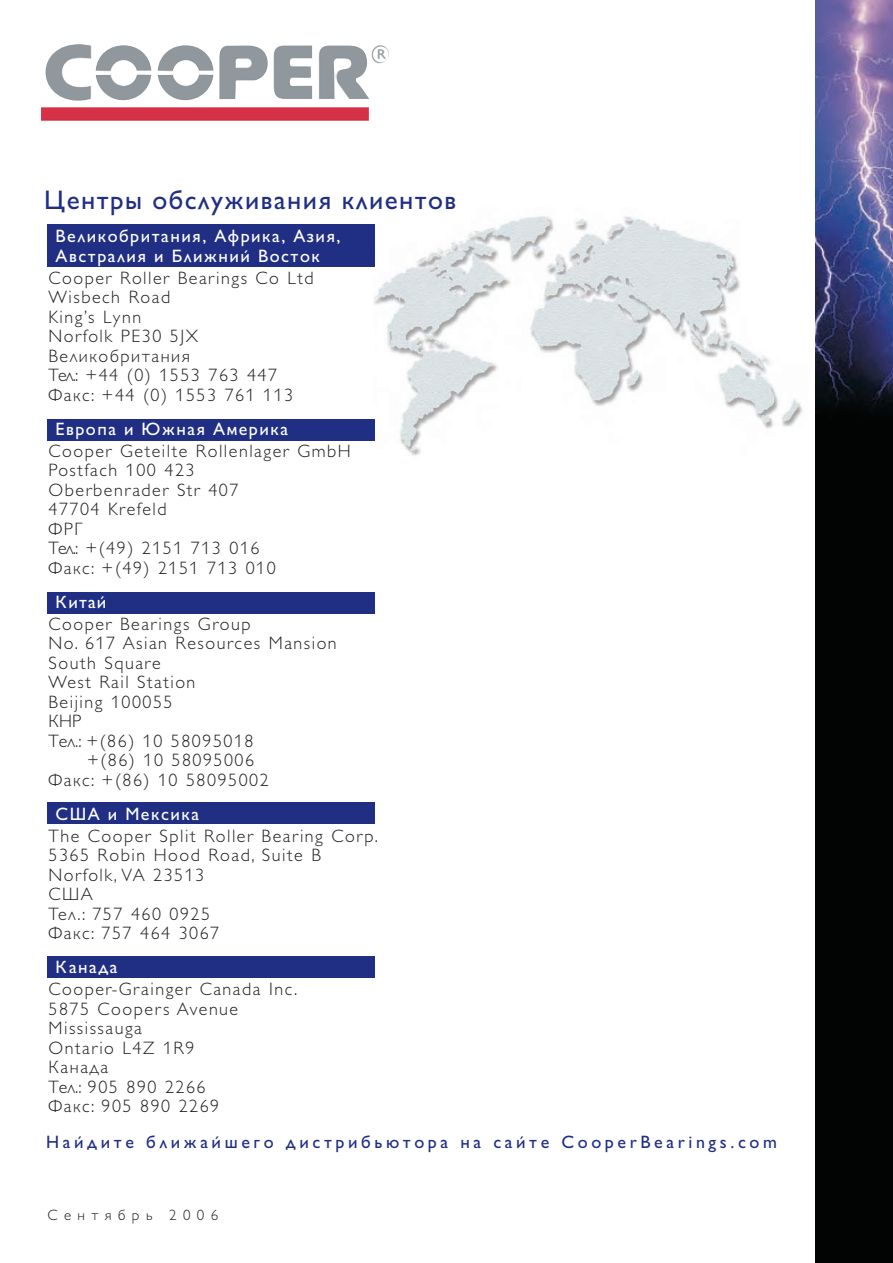
<style>
.page{position:relative;width:893px;height:1263px;background:#fff}
.page>*{position:absolute;margin:0;border:0;box-sizing:border-box;transform-origin:0 0}
.t1{font:27px "Gill Sans C";letter-spacing:.055em;color:#202e84}
.t2{font:18px/19.5px "Gill Sans Light C";letter-spacing:.085em;color:#231f20}
.t3{font:18px "Gill Sans C";letter-spacing:.2em;color:#202e84}
.t4{font:18px/19.5px "Gill Sans C";letter-spacing:.085em;color:#fff}
.t5{font:15px "Gill Sans Light C";letter-spacing:.425em;color:#231f20}
.s1{font-family:"Gill Sans C";color:#fff}
</style>
<div class="page">
<img style="left:373px;top:216px;width:430px;height:240px">
<div style="left:47px;top:956px;width:327px;height:22px;background:#202e84"></div>
<div style="left:47px;top:802px;width:327px;height:22px;background:#202e84"></div>
<div style="left:47px;top:592px;width:327px;height:22px;background:#202e84"></div>
<div style="left:47px;top:419px;width:327px;height:22px;background:#202e84"></div>
<div style="left:47px;top:225px;width:327px;height:42px;background:#202e84"></div>
<img style="left:41px;top:44px;width:348px;height:77px">
<img style="left:815px;top:0;width:78px;height:1263px">
<p class="t1" style="left:44px;top:185px;width:414px">Центры обслуживания клиентов</p>
<p class="t4" style="left:56px;top:226px;width:286px">Великобритания, Африка, Азия,<br>Австралия и Ближний Восток</p>
<p class="t2" style="left:49px;top:268px;width:267px">Cooper Roller Bearings Co Ltd<br>Wisbech Road<br>King’s Lynn<br>Norfolk PE30 5JX<br>Великобритания<br>Тел.: +44 (0) 1553 763 447<br>Факс: +44 (0) 1553 761 113</p>
<p class="t2" style="left:49px;top:418px;width:304px;line-height:22px;text-indent:7px"><span class="s1">Европа и Южная Америка<br></span>Cooper Geteilte Rollenlager GmbH</p>
<p class="t2" style="left:49px;top:460px;width:229px">Postfach 100 423<br>Oberbenrader Str 407<br>47704 Krefeld<br>ФРГ<br>Тел.: +(49) 2151 713 016<br>Факс: +(49) 2151 713 010</p>
<p class="t2" style="left:49px;top:591px;width:204px;line-height:22px;text-indent:7px"><span class="s1">Китай<br></span>Cooper Bearings Group</p>
<p class="t2" style="left:49px;top:633px;width:290px">No. 617 Asian Resources Mansion</p>
<p class="t2" style="left:49px;top:653px;width:114px">South Square</p>
<p class="t2" style="left:49px;top:672px;width:148px">West Rail Station</p>
<p class="t2" style="left:49px;top:692px;width:126px">Beijing 100055</p>
<p class="t2" style="left:49px;top:711px;width:34px">КНР</p>
<p class="t2" style="left:49px;top:731px;width:207px">Тел.: +(86) 10 58095018</p>
<p class="t2" style="left:87px;top:750px;width:169px">+(86) 10 58095006</p>
<p class="t2" style="left:49px;top:770px;width:222px">Факс: +(86) 10 58095002</p>
<p class="t2" style="left:49px;top:803px;width:331px;line-height:22px;text-indent:7px"><span class="s1">США и Мексика<br></span>The Cooper Split Roller Bearing Corp.</p>
<p class="t2" style="left:49px;top:845px;width:274px">5365 Robin Hood Road, Suite B<br>Norfolk, VA 23513<br>США<br>Tел.: 757 460 0925<br>Факс: 757 464 3067</p>
<p class="t2" style="left:49px;top:956px;width:250px;line-height:22px;text-indent:7px"><span class="s1">Канада<br></span>Cooper-Grainger Canada Inc.</p>
<p class="t2" style="left:49px;top:999px;width:191px">5875 Coopers Avenue<br>Mississauga<br>Ontario L4Z 1R9<br>Канада<br>Тел.: 905 890 2266<br>Факс: 905 890 2269</p>
<p class="t3" style="left:46px;top:1131px;width:732px">Найдите ближайшего дистрибьютора на сайте CooperBearings.com</p>
<p class="t5" style="left:48px;top:1206px;width:172px">Сентябрь 2006</p>
</div>
